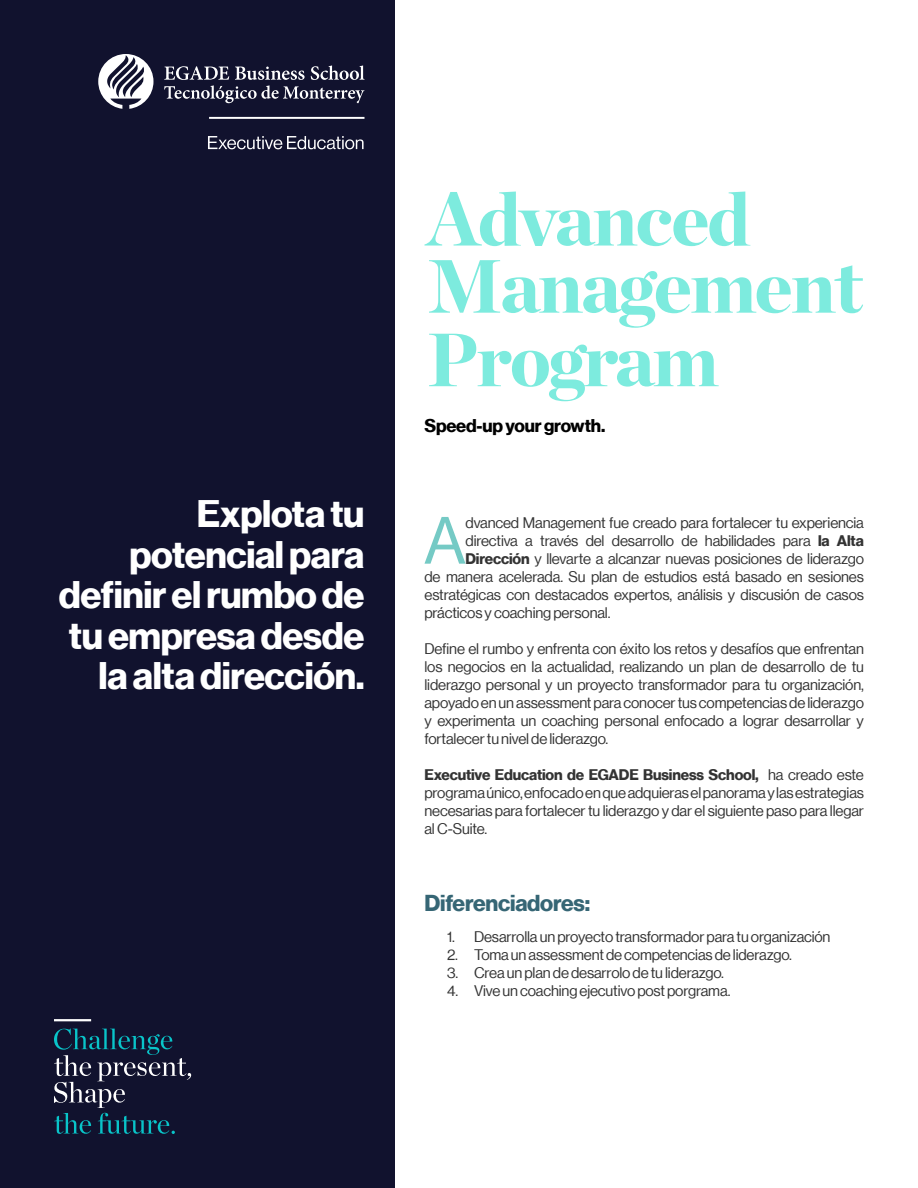
<style>
.page{position:relative;width:918px;height:1188px;background:#fff}
.page>*{position:absolute;margin:0;border:0;box-sizing:border-box;transform-origin:0 0}
.t1{font:65.4px "N Haas Grotesk DS Pro 55 Rg";color:#75cac5}
.t2{font:37.5px/40.5px "N Haas Grotesk DS Pro 75 Bd";letter-spacing:-.01em;color:#fff;text-align:right}
.t3{font:22.5px "N Haas Grotesk DS Pro 75 Bd";letter-spacing:-.01em;color:#366675}
.t4{font:18px "N Haas Grotesk DS Pro 75 Bd";letter-spacing:-.01em;color:#000}
.t5{font:15px/18px "N Haas Grotesk DS Pro 55 Rg";letter-spacing:-.01em;color:#333;text-align:justify}
.t6{font:15px "N Haas Grotesk DS Pro 75 Bd";letter-spacing:-.01em;color:#333}
.s1{font-family:"N Haas Grotesk DS Pro 75 Bd"}
.s2{font-family:"N Haas Grotesk DS Pro 55 Rg"}
</style>
<div class="page">
<div style="left:0;top:0;width:394px;height:1188px;background:#11122e"></div>
<hr style="left:209px;top:117px;width:155px;height:2px;background:#fff">
<svg style="left:208px;top:136px;width:156px;height:13px"></svg>
<svg style="left:98px;top:54px;width:55px;height:55px"></svg>
<svg style="left:164px;top:65px;width:200px;height:38px"></svg>
<hr style="left:54px;top:1019px;width:37px;height:2px;background:#fff">
<svg style="left:54px;top:1029px;width:137px;height:105px"></svg>
<svg style="left:424px;top:192px;width:326px;height:54px"></svg>
<svg style="left:429px;top:260px;width:434px;height:68px"></svg>
<svg style="left:429px;top:334px;width:290px;height:67px"></svg>
<h2 class="t2" style="left:59px;top:495px;width:307px">Explota tu potencial para definir el rumbo de tu empresa desde la alta dirección.</h2>
<p class="t4" style="left:424px;top:415px;width:182px">Speed-up your growth.</p>
<h1 class="t1" style="left:424px;top:504px;width:44px">A</h1>
<p class="t5" style="left:466px;top:514px;width:400px">dvanced Management fue creado para fortalecer tu experiencia</p>
<p class="t5" style="left:466px;top:532px;width:400px">directiva a través del desarrollo de habilidades para <span class="s1">la Alta</span></p>
<p class="t5" style="left:466px;top:550px;width:400px"><span class="s1">Dirección</span> y llevarte a alcanzar nuevas posiciones de liderazgo</p>
<p class="t5" style="left:424px;top:568px;width:441px">de manera acelerada. Su plan de estudios está basado en sesiones</p>
<p class="t5" style="left:424px;top:586px;width:441px">estratégicas con destacados expertos, análisis y discusión de casos</p>
<p class="t5" style="left:424px;top:604px;width:188px">prácticos y coaching personal.</p>
<p class="t5" style="left:424px;top:640px;width:441px">Define el rumbo y enfrenta con éxito los retos y desafíos que enfrentan los negocios en la actualidad, realizando un plan de desarrollo de tu liderazgo personal y un proyecto transformador para tu organización, apoyado en un assessment para conocer tus competencias de liderazgo y experimenta un coaching personal enfocado a lograr desarrollar y fortalecer tu nivel de liderazgo.</p>
<p class="t6" style="left:424px;top:766px;width:441px">Executive Education de EGADE Business School, <span class="s2">ha creado este</span></p>
<p class="t5" style="left:424px;top:784px;width:441px">programa único, enfocado en que adquieras el panorama y las estrategias necesarias para fortalecer tu liderazgo y dar el siguiente paso para llegar al C-Suite.</p>
<h3 class="t3" style="left:424px;top:890px;width:167px">Diferenciadores:</h3>
<p class="t5" style="left:447px;top:928px;width:385px">1. Desarrolla un proyecto transformador para tu organización</p>
<p class="t5" style="left:447px;top:946px;width:346px">2. Toma un assessment de competencias de liderazgo.</p>
<p class="t5" style="left:447px;top:964px;width:279px">3. Crea un plan de desarrolo de tu liderazgo.</p>
<p class="t5" style="left:447px;top:982px;width:285px">4. Vive un coaching ejecutivo post porgrama.</p>
</div>
